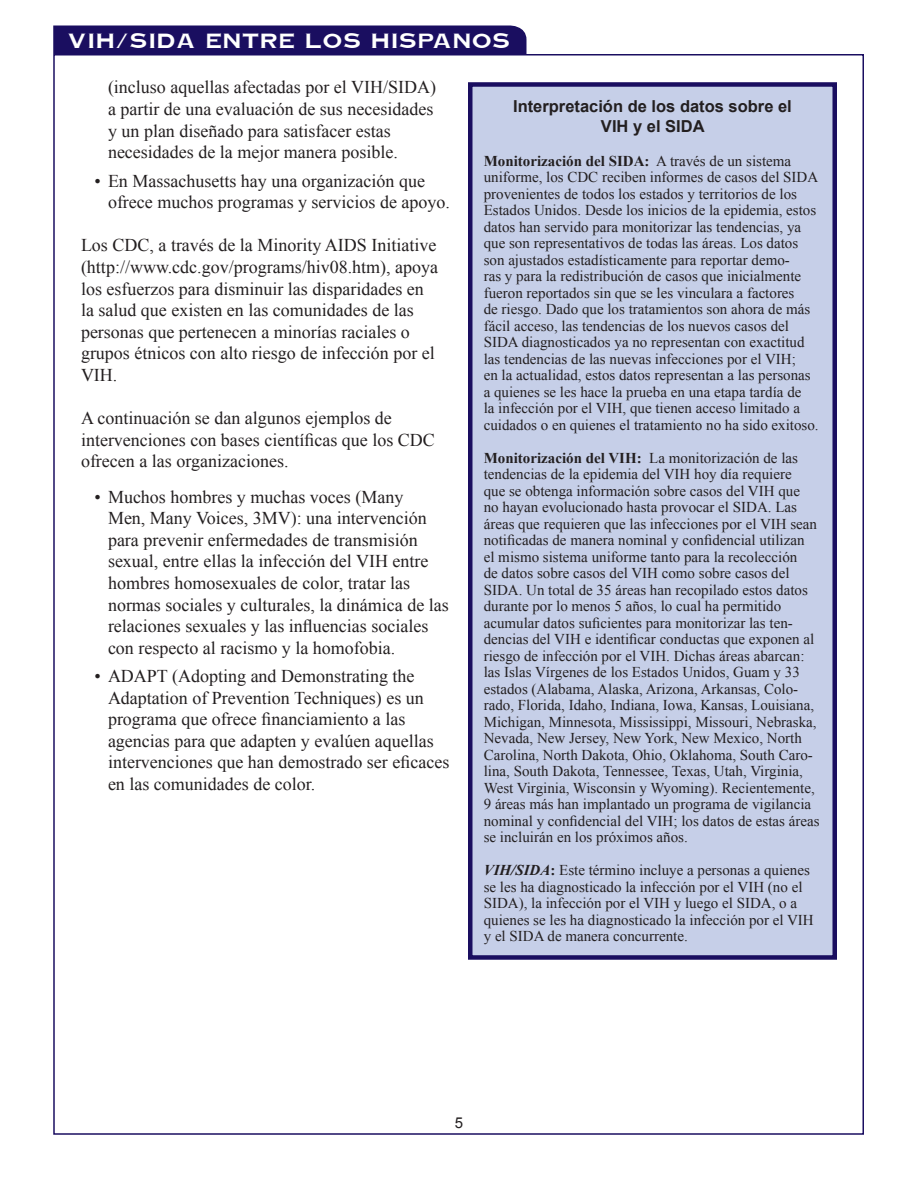
<style>
.page{position:relative;width:918px;height:1188px;background:#fff}
.page>*{position:absolute;margin:0;border:0;box-sizing:border-box;transform-origin:0 0}
.Bulleted_Item{font:18px/21.6px "Times New Roman";color:#231f20}
.Body_Text_Indent_2{font:18px/21.6px "Times New Roman";color:#231f20}
.t1{font:700 18px "Copper Pot";letter-spacing:.1em;color:#fff}
.Subhead_2{font:700 16.5px/19.8px "Arial";color:#231f20;text-align:center}
.t2{font:15px/16.5px "Times New Roman";color:#231f20}
.s1{font-weight:700}
.s2{font-weight:700;font-style:italic}
</style>
<div class="page">
<div style="left:53px;top:25px;width:474px;height:30px;background:#1a0e60"></div>
<div style="left:470px;top:84px;width:365px;height:873px;background:#c6cfe8"></div>
<div style="left:468px;top:82px;width:369px;height:878px;border:4px solid #1a0e60"></div>
<p class="t1" style="left:68px;top:27px;width:443px">VIH/SIDA ENTRE LOS HISPANOS</p>
<p class="Bulleted_Item" style="left:108px;top:76px;width:330px">(incluso aquellas afectadas por el VIH/SIDA) a partir de una evaluación de sus necesidades y un plan diseñado para satisfacer estas necesidades de la mejor manera posible.</p>
<p class="Bulleted_Item" style="left:108px;top:170px;width:343px;text-indent:-14px">• En Massachusetts hay una organización que ofrece muchos programas y servicios de apoyo.</p>
<p class="Bulleted_Item" style="left:81px;top:234px;width:359px">Los CDC, a través de la Minority AIDS Initiative (http://www.cdc.gov/programs/hiv08.htm), apoya los esfuerzos para disminuir las disparidades en la salud que existen en las comunidades de las personas que pertenecen a minorías raciales o grupos étnicos con alto riesgo de infección por el VIH.</p>
<p class="Body_Text_Indent_2" style="left:81px;top:407px;width:355px">A continuación se dan algunos ejemplos de intervenciones con bases científicas que los CDC ofrecen a las organizaciones.</p>
<p class="Bulleted_Item" style="left:108px;top:485px;width:342px;text-indent:-14px">• Muchos hombres y muchas voces (Many<br>Men, Many Voices, 3MV): una intervención para prevenir enfermedades de transmisión sexual, entre ellas la infección del VIH entre hombres homosexuales de color, tratar las normas sociales y culturales, la dinámica de las relaciones sexuales y las influencias sociales con respecto al racismo y la homofobia.</p>
<p class="Bulleted_Item" style="left:108px;top:665px;width:343px;text-indent:-14px">• ADAPT (Adopting and Demonstrating the Adaptation of Prevention Techniques) es un programa que ofrece financiamiento a las agencias para que adapten y evalúen aquellas intervenciones que han demostrado ser eficaces en las comunidades de color.</p>
<p class="Subhead_2" style="left:513px;top:97px;width:280px">Interpretación de los datos sobre el<br>VIH y el SIDA</p>
<p class="t2" style="left:484px;top:152px;width:336px"><span class="s1">Monitorización del SIDA:</span> A través de un sistema uniforme, los CDC reciben informes de casos del SIDA provenientes de todos los estados y territorios de los Estados Unidos. Desde los inicios de la epidemia, estos datos han servido para monitorizar las tendencias, ya que son representativos de todas las áreas. Los datos son ajustados estadísticamente para reportar demo-<br>ras y para la redistribución de casos que inicialmente fueron reportados sin que se les vinculara a factores<br>de riesgo. Dado que los tratamientos son ahora de más fácil acceso, las tendencias de los nuevos casos del SIDA diagnosticados ya no representan con exactitud las tendencias de las nuevas infecciones por el VIH;<br>en la actualidad, estos datos representan a las personas a quienes se les hace la prueba en una etapa tardía de<br>la infección por el VIH, que tienen acceso limitado a cuidados o en quienes el tratamiento no ha sido exitoso.</p>
<p class="t2" style="left:484px;top:449px;width:337px"><span class="s1">Monitorización del VIH:</span> La monitorización de las tendencias de la epidemia del VIH hoy día requiere<br>que se obtenga información sobre casos del VIH que<br>no hayan evolucionado hasta provocar el SIDA. Las áreas que requieren que las infecciones por el VIH sean notificadas de manera nominal y confidencial utilizan<br>el mismo sistema uniforme tanto para la recolección<br>de datos sobre casos del VIH como sobre casos del SIDA. Un total de 35 áreas han recopilado estos datos durante por lo menos 5 años, lo cual ha permitido acumular datos suficientes para monitorizar las ten&shy;dencias del VIH e identificar conductas que exponen al riesgo de infección por el VIH. Dichas áreas abarcan: las Islas Vírgenes de los Estados Unidos, Guam y 33 estados (Alabama, Alaska, Arizona, Arkansas, Colo&shy;rado, Florida, Idaho, Indiana, Iowa, Kansas, Louisiana, Michigan, Minnesota, Mississippi, Missouri, Nebraska, Nevada, New Jersey, New York, New Mexico, North Carolina, North Dakota, Ohio, Oklahoma, South Caro&shy;lina, South Dakota, Tennessee, Texas, Utah, Virginia, West Virginia, Wisconsin y Wyoming). Recientemente, 9 áreas más han implantado un programa de vigilancia nominal y confidencial del VIH; los datos de estas áreas se incluirán en los próximos años.</p>
<p class="t2" style="left:484px;top:862px;width:332px"><span class="s2">VIH/SIDA</span><span class="s1">:</span> Este término incluye a personas a quienes se les ha diagnosticado la infección por el VIH (no el SIDA), la infección por el VIH y luego el SIDA, o a quienes se les ha diagnosticado la infección por el VIH y el SIDA de manera concurrente.</p>
</div>
